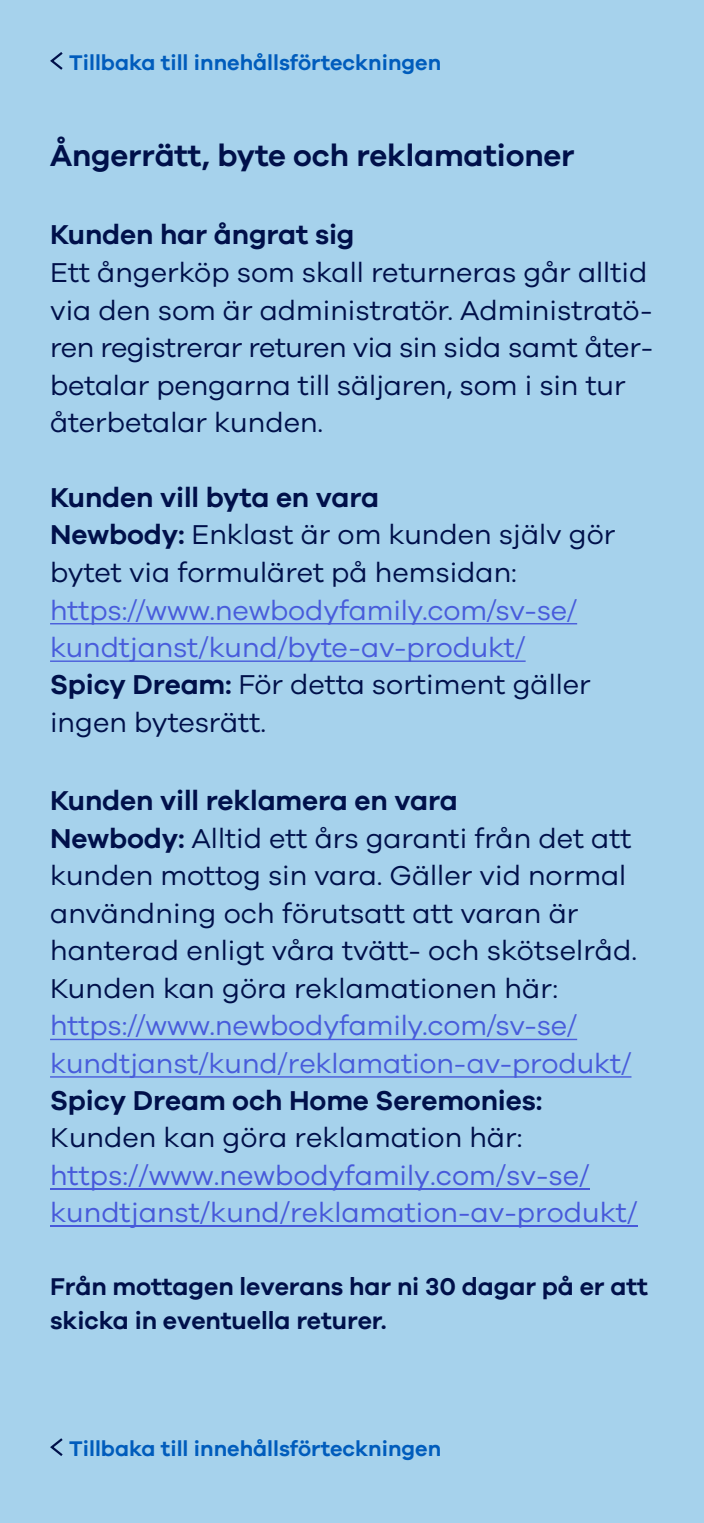
<style>
.page{position:relative;width:704px;height:1523px;background:#fff}
.page>*{position:absolute;margin:0;border:0;box-sizing:border-box;transform-origin:0 0}
.t1{font:600 31.25px "Galano Grotesque";letter-spacing:-.005em;color:#00104a}
.t2{font:28.12px/37.4px "Galano Grotesque";color:#00104a}
.t3{font:28.12px/37.4px "Galano Grotesque";letter-spacing:-.005em;color:#485cdb}
.t4{font:28.12px/37.5px "Galano Grotesque";color:#4759da}
.t5{font:600 28.12px "Galano Grotesque";letter-spacing:-.005em;color:#00104a}
.t6{font:600 25px/34.4px "Galano Grotesque";letter-spacing:-.005em;color:#00104a}
.t7{font:600 21.88px "Galano Grotesque";color:#005cbc}
.s1{font-weight:600}
.s2{font-weight:600;color:#00104a}
.s3{color:#00104a}
</style>
<div class="page">
<div style="left:0;top:0;width:703px;height:1522px;background:#a6d2ec"></div>
<hr style="left:50px;top:1225px;width:587px;height:2px;background:#4759da">
<hr style="left:50px;top:1188px;width:539px;height:1px;background:#4759da">
<hr style="left:50px;top:1076px;width:581px;height:1px;background:#485cdb">
<hr style="left:50px;top:1038px;width:526px;height:2px;background:#485cdb">
<hr style="left:50px;top:660px;width:475px;height:2px;background:#485cdb">
<hr style="left:50px;top:623px;width:526px;height:1px;background:#485cdb">
<svg style="left:50px;top:1438px;width:13px;height:18px"></svg>
<svg style="left:50px;top:52px;width:13px;height:18px"></svg>
<p class="t7" style="left:69px;top:49px;width:373px">Tillbaka till innehållsförteckningen</p>
<p class="t1" style="left:50px;top:137px;width:525px">Ångerrätt, byte och reklamationer</p>
<p class="t5" style="left:50px;top:218px;width:306px">Kunden har ångrat sig</p>
<p class="t2" style="left:50px;top:253px;width:604px">Ett ångerköp som skall returneras går alltid via den som är administratör. Administratö&shy;ren registrerar returen via sin sida samt åter&shy;betalar pengarna till säljaren, som i sin tur återbetalar kunden.</p>
<p class="t2" style="left:50px;top:478px;width:566px;line-height:37.6px"><span class="s1">Kunden vill byta en vara<br>Newbody:</span> Enklast är om kunden själv gör bytet via formuläret på hemsidan:</p>
<p class="t3" style="left:50px;top:590px;width:542px">https://www.newbodyfamily.com/sv-se/ kundtjanst/kund/byte-av-produkt/ <span class="s2">Spicy Dream:</span> <span class="s3">För detta sortiment gäller ingen bytesrätt.</span></p>
<p class="t2" style="left:50px;top:781px;width:588px"><span class="s1">Kunden vill reklamera en vara<br>Newbody:</span> Alltid ett års garanti från det att kunden mottog sin vara. Gäller vid normal användning och förutsatt att varan är hanterad enligt våra tvätt- och skötselråd.<br>Kunden kan göra reklamationen här:</p>
<p class="t3" style="left:50px;top:1006px;width:582px">https://www.newbodyfamily.com/sv-se/ kundtjanst/kund/reklamation-av-produkt/</p>
<p class="t5" style="left:50px;top:1083px;width:493px">Spicy Dream och Home Seremonies:</p>
<p class="t2" style="left:50px;top:1118px;width:473px">Kunden kan göra reklamation här:</p>
<p class="t4" style="left:50px;top:1156px;width:588px">https://www.newbodyfamily.com/sv-se/ kundtjanst/kund/reklamation-av-produkt/</p>
<p class="t6" style="left:50px;top:1268px;width:599px">Från mottagen leverans har ni 30 dagar på er att skicka in eventuella returer.</p>
<p class="t7" style="left:69px;top:1435px;width:373px">Tillbaka till innehållsförteckningen</p>
</div>
